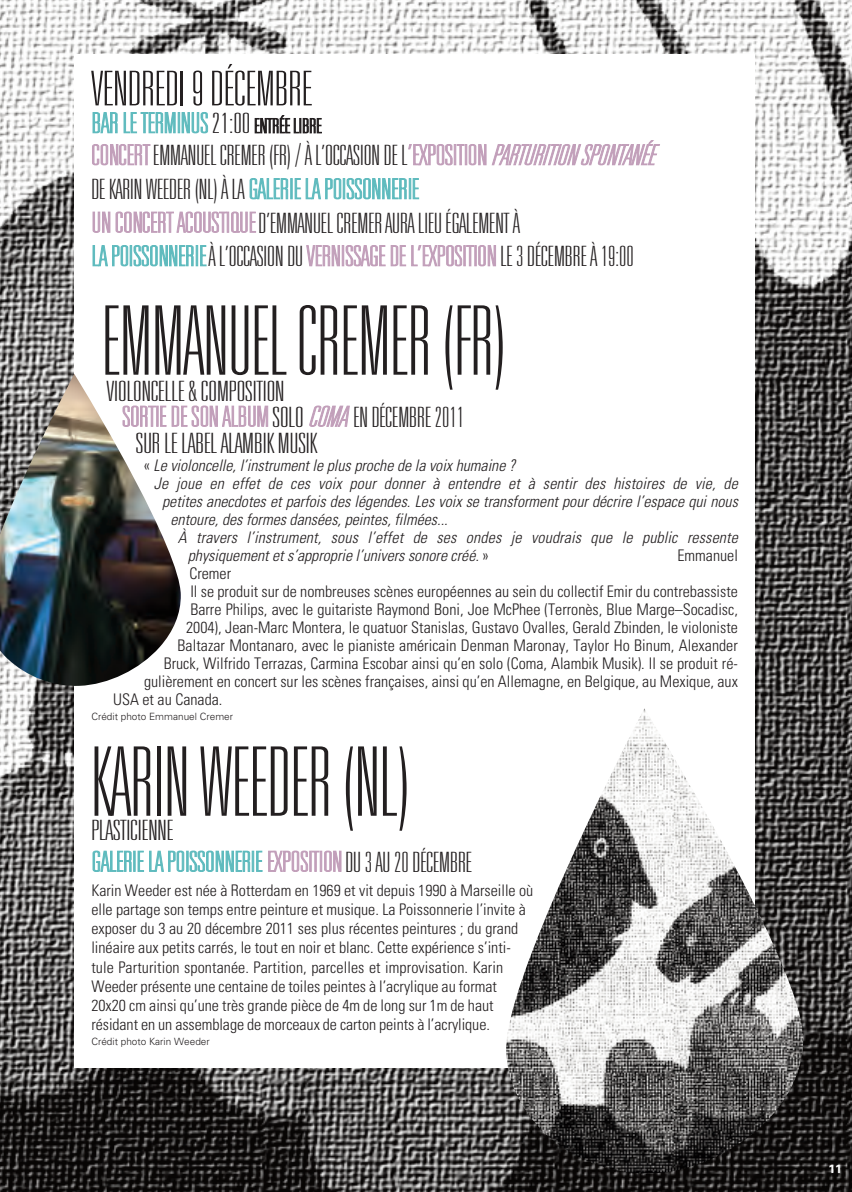
<style>
.page{position:relative;width:852px;height:1192px;background:#fff}
.page>*{position:absolute;margin:0;border:0;box-sizing:border-box;transform-origin:0 0}
.t1{font:100 ultra-condensed 96px "Univers LT Std";color:#231f20}
.t2{font:100 ultra-condensed 48px "Univers LT Std";color:#231f20;scale:1.17 1}
.t3{font:100 ultra-condensed 28px/33.4px "Univers LT Std";color:#231f20;scale:1.37 1}
.t4{font:100 ultra-condensed 28px/31.6px "Univers LT Std";color:#231f20;scale:1.27 1}
.t5{font:300 condensed 16px/19.2px "Univers LT Std";color:#231f20}
.t6{font:italic 300 condensed 16px "Univers LT Std";color:#231f20}
.t7{font:700 12px "Univers";color:#fff}
.t8{font:300 10px "Univers LT Std";color:#231f20}
.s1{color:#5fbbbe}
.s2{font-size:20px}
.s3{color:#c29fba}
.s4{font-style:italic;color:#c29fba}
.s5{font-style:normal}
</style>
<div class="page">
<img style="left:0;top:0;width:852px;height:1192px">
<div style="left:74px;top:54px;width:681px;height:1013px;background:#fff"></div>
<img style="left:0;top:374px;width:181px;height:312px">
<img style="left:505px;top:708px;width:298px;height:466px">
<h2 class="t2" style="left:91px;top:71px;width:190px">VENDREDI9DÉCEMBRE</h2>
<p class="t3" style="left:91px;top:109px;width:418px"><span class="s1">BAR LE TERMINUS</span> 21:00<span class="s2">ENTRÉE LIBRE<br></span><span class="s3">CONCERT</span> EMMANUEL CREMER(FR) / À L’OCCASIONDE L<span class="s3">’EXPOSITION</span><span class="s4">PARTURITIONSPONTANÉE </span>DE KARINWEEDER(NL) À LA<span class="s1">GALERIE LA POISSONNERIE<br></span><span class="s3">UN CONCERT ACOUSTIQUE</span>D’EMMANUEL CREMERAURA LIEUÉGALEMENT À<br><span class="s1">LA POISSONNERIE</span>À L’OCCASIONDU<span class="s3">VERNISSAGE DE L’EXPOSITION</span> LE3DÉCEMBRE À19:00</p>
<h1 class="t1" style="left:102px;top:305px;width:405px">EMMANUEL CREMER(FR)</h1>
<h3 class="t4" style="left:107px;top:377px;width:141px">VIOLONCELLE&amp;COMPOSITION</h3>
<h3 class="t4" style="left:122px;top:403px;width:271px"><span class="s3">SORTIE DE SON ALBUM</span>SOLO <span class="s4">COMA</span> ENDÉCEMBRE2011</h3>
<h3 class="t4" style="left:136px;top:429px;width:144px">SURLE LABEL ALAMBIKMUSIK</h3>
<p class="t6" style="left:144px;top:459px;width:373px"><span class="s5">«</span> Le violoncelle, l’instrument le plus proche de la voix humaine ?</p>
<p class="t6" style="left:154px;top:477px;width:585px">Je joue en effet de ces voix pour donner à entendre et à sentir des histoires de vie, de</p>
<p class="t6" style="left:162px;top:495px;width:577px">petites anecdotes et parfois des légendes. Les voix se transforment pour décrire l’espace qui nous</p>
<p class="t6" style="left:170px;top:513px;width:279px">entoure, des formes dansées, peintes, filmées...</p>
<p class="t6" style="left:178px;top:531px;width:561px">À travers l’instrument, sous l’effet de ses ondes je voudrais que le public ressente</p>
<p class="t6" style="left:188px;top:549px;width:302px">physiquement et s’approprie l’univers sonore créé. <span class="s5">»</span></p>
<p class="t5" style="left:677px;top:547px;width:62px">Emmanuel</p>
<p class="t5" style="left:189px;top:565px;width:43px">Cremer</p>
<p class="t5" style="left:190px;top:583px;width:549px">il se produit sur de nombreuses scènes européennes au sein du collectif Emir du contrebassiste</p>
<p class="t5" style="left:190px;top:601px;width:549px">barre Philips, avec le guitariste Raymond boni, Joe McPhee (Terronès, blue Marge–Socadisc,</p>
<p class="t5" style="left:186px;top:619px;width:553px">2004), Jean-Marc Montera, le quatuor Stanislas, gustavo Ovalles, gerald Zbinden, le violoniste</p>
<p class="t5" style="left:178px;top:637px;width:562px">baltazar Montanaro, avec le pianiste américain Denman Maronay, Taylor Ho binum, alexander</p>
<p class="t5" style="left:164px;top:655px;width:575px">bruck, Wilfrido Terrazas, Carmina Escobar ainsi qu’en solo (Coma, alambik Musik). il se produit ré-</p>
<p class="t5" style="left:144px;top:673px;width:595px">gulièrement en concert sur les scènes françaises, ainsi qu’en allemagne, en belgique, au Mexique, aux</p>
<p class="t5" style="left:113px;top:691px;width:111px">uSa et au Canada.</p>
<p class="t8" style="left:91px;top:712px;width:143px">Crédit photo Emmanuel Cremer</p>
<h1 class="t1" style="left:91px;top:746px;width:320px">KARINWEEDER(NL)</h1>
<h3 class="t4" style="left:91px;top:816px;width:301px">PLASTICIENNE<br><span class="s1">GALERIE LA POISSONNERIE</span> <span class="s3">EXPOSITION</span>DU3AU20DÉCEMBRE</h3>
<p class="t5" style="left:91px;top:882px;width:443px">Karin Weeder est née à Rotterdam en 1969 et vit depuis 1990 à Marseille où elle partage son temps entre peinture et musique. La Poissonnerie l’invite à exposer du 3 au 20 décembre 2011 ses plus récentes peintures ; du grand linéaire aux petits carrés, le tout en noir et blanc. Cette expérience s’inti&shy;tule Parturition spontanée. Partition, parcelles et improvisation. Karin Weeder présente une centaine de toiles peintes à l’acrylique au format 20x20 cm ainsi qu’une très grande pièce de 4m de long sur 1m de haut résidant en un assemblage de morceaux de carton peints à l’acrylique.</p>
<p class="t8" style="left:91px;top:1038px;width:120px">Crédit photo Karin Weeder</p>
<p class="t7" style="left:828px;top:1165px;width:15px">11</p>
</div>
